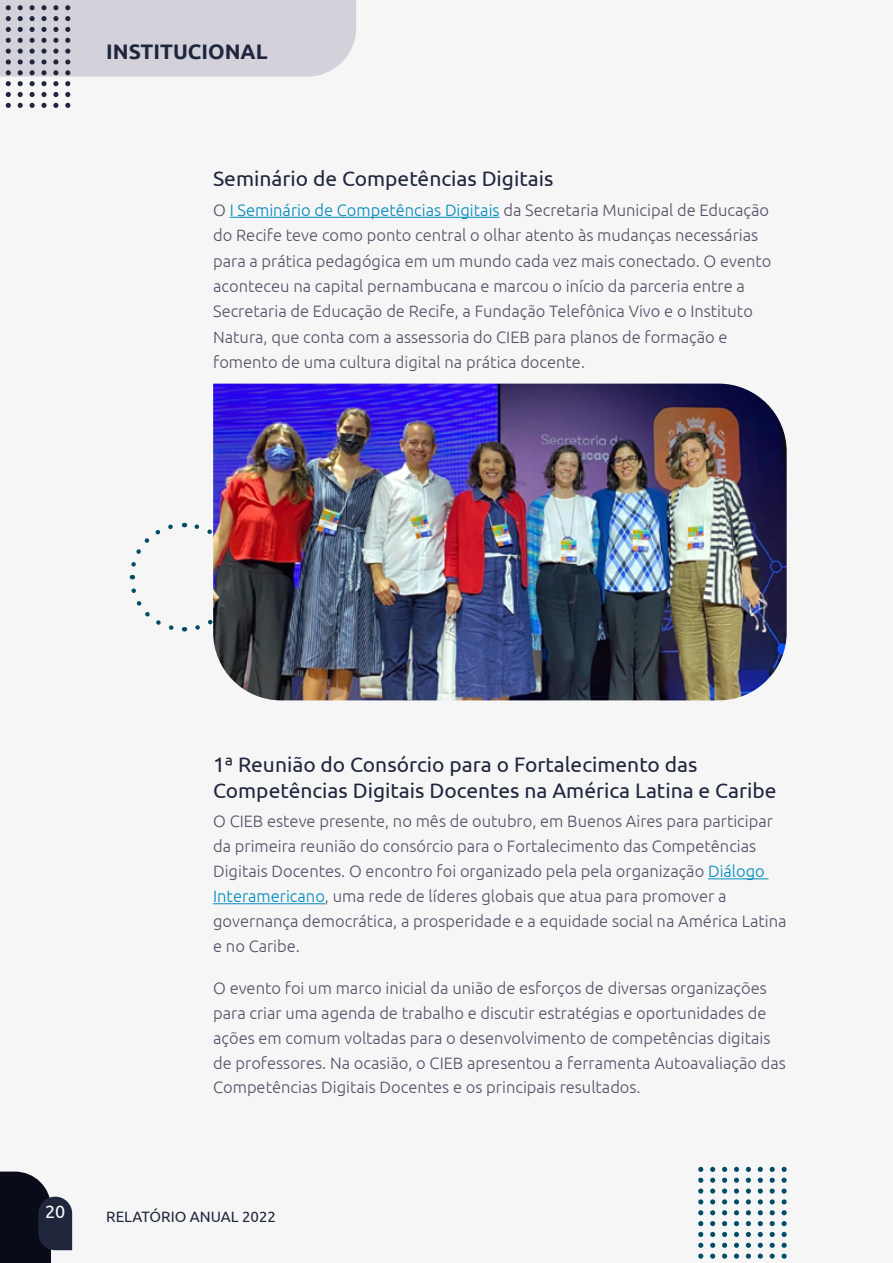
<style>
.page{position:relative;width:893px;height:1263px;background:#f6f6f6}
.page>*{position:absolute;margin:0;border:0;box-sizing:border-box;transform-origin:0 0}
.t1{font:21px/26.1px "Ubuntu";color:#20273d}
.t2{font:700 21px "Ubuntu";color:#20273d}
.t3{font:18px "Ubuntu";color:#fff}
.t4{font:300 16.5px/24.9px "Ubuntu";color:#525166}
.t5{font:15px "Ubuntu";color:#20273d}
.s1{color:#008bbc}
</style>
<div class="page">
<svg style="left:0;top:1171px;width:72px;height:92px"></svg>
<svg style="left:195px;top:619px;width:18px;height:11px"></svg>
<svg style="left:184px;top:522px;width:28px;height:12px"></svg>
<svg style="left:129px;top:524px;width:44px;height:55px"></svg>
<svg style="left:131px;top:588px;width:54px;height:44px"></svg>
<svg style="left:698px;top:1167px;width:5px;height:5px"></svg>
<svg style="left:710px;top:1167px;width:5px;height:5px"></svg>
<svg style="left:722px;top:1167px;width:5px;height:5px"></svg>
<svg style="left:734px;top:1167px;width:5px;height:5px"></svg>
<svg style="left:746px;top:1167px;width:5px;height:5px"></svg>
<svg style="left:758px;top:1167px;width:5px;height:5px"></svg>
<svg style="left:770px;top:1167px;width:5px;height:5px"></svg>
<svg style="left:782px;top:1167px;width:5px;height:5px"></svg>
<svg style="left:698px;top:1178px;width:5px;height:15px"></svg>
<svg style="left:710px;top:1178px;width:5px;height:15px"></svg>
<svg style="left:722px;top:1178px;width:5px;height:15px"></svg>
<svg style="left:734px;top:1178px;width:5px;height:15px"></svg>
<svg style="left:746px;top:1178px;width:5px;height:15px"></svg>
<svg style="left:758px;top:1178px;width:5px;height:15px"></svg>
<svg style="left:770px;top:1178px;width:5px;height:15px"></svg>
<svg style="left:782px;top:1178px;width:5px;height:15px"></svg>
<svg style="left:698px;top:1199px;width:5px;height:5px"></svg>
<svg style="left:710px;top:1199px;width:5px;height:5px"></svg>
<svg style="left:722px;top:1199px;width:5px;height:5px"></svg>
<svg style="left:734px;top:1199px;width:5px;height:5px"></svg>
<svg style="left:746px;top:1199px;width:5px;height:5px"></svg>
<svg style="left:758px;top:1199px;width:5px;height:5px"></svg>
<svg style="left:770px;top:1199px;width:5px;height:5px"></svg>
<svg style="left:782px;top:1199px;width:5px;height:5px"></svg>
<svg style="left:698px;top:1210px;width:5px;height:5px"></svg>
<svg style="left:710px;top:1210px;width:5px;height:5px"></svg>
<svg style="left:722px;top:1210px;width:5px;height:5px"></svg>
<svg style="left:734px;top:1210px;width:5px;height:5px"></svg>
<svg style="left:746px;top:1210px;width:5px;height:5px"></svg>
<svg style="left:758px;top:1210px;width:5px;height:5px"></svg>
<svg style="left:770px;top:1210px;width:5px;height:5px"></svg>
<svg style="left:782px;top:1210px;width:5px;height:5px"></svg>
<svg style="left:698px;top:1221px;width:5px;height:5px"></svg>
<svg style="left:710px;top:1221px;width:5px;height:5px"></svg>
<svg style="left:722px;top:1221px;width:5px;height:5px"></svg>
<svg style="left:734px;top:1221px;width:5px;height:5px"></svg>
<svg style="left:746px;top:1221px;width:5px;height:5px"></svg>
<svg style="left:758px;top:1221px;width:5px;height:5px"></svg>
<svg style="left:770px;top:1221px;width:5px;height:5px"></svg>
<svg style="left:782px;top:1221px;width:5px;height:5px"></svg>
<svg style="left:698px;top:1232px;width:5px;height:5px"></svg>
<svg style="left:710px;top:1232px;width:5px;height:5px"></svg>
<svg style="left:722px;top:1232px;width:5px;height:5px"></svg>
<svg style="left:734px;top:1232px;width:5px;height:5px"></svg>
<svg style="left:746px;top:1232px;width:5px;height:5px"></svg>
<svg style="left:758px;top:1232px;width:5px;height:5px"></svg>
<svg style="left:770px;top:1232px;width:5px;height:5px"></svg>
<svg style="left:782px;top:1232px;width:5px;height:5px"></svg>
<svg style="left:698px;top:1243px;width:5px;height:16px"></svg>
<svg style="left:710px;top:1243px;width:5px;height:16px"></svg>
<svg style="left:722px;top:1243px;width:5px;height:16px"></svg>
<svg style="left:734px;top:1243px;width:5px;height:16px"></svg>
<svg style="left:746px;top:1243px;width:5px;height:16px"></svg>
<svg style="left:758px;top:1243px;width:5px;height:16px"></svg>
<svg style="left:770px;top:1243px;width:5px;height:16px"></svg>
<svg style="left:782px;top:1243px;width:5px;height:16px"></svg>
<svg style="left:0;top:0;width:356px;height:86px;background:#d1d0d7"></svg>
<svg style="left:6px;top:92px;width:5px;height:5px"></svg>
<svg style="left:18px;top:92px;width:5px;height:5px"></svg>
<svg style="left:30px;top:92px;width:5px;height:5px"></svg>
<svg style="left:41px;top:92px;width:6px;height:5px"></svg>
<svg style="left:53px;top:92px;width:5px;height:5px"></svg>
<svg style="left:65px;top:92px;width:5px;height:5px"></svg>
<svg style="left:6px;top:103px;width:5px;height:5px"></svg>
<svg style="left:18px;top:103px;width:5px;height:5px"></svg>
<svg style="left:30px;top:103px;width:5px;height:5px"></svg>
<svg style="left:41px;top:103px;width:6px;height:5px"></svg>
<svg style="left:53px;top:103px;width:5px;height:5px"></svg>
<svg style="left:65px;top:103px;width:5px;height:5px"></svg>
<hr style="left:708px;top:878px;width:61px;height:1px;background:#008bbc">
<hr style="left:213px;top:903px;width:112px;height:1px;background:#008bbc">
<hr style="left:230px;top:217px;width:270px;height:1px;background:#008bbc">
<img style="left:213px;top:384px;width:574px;height:316px">
<p class="t2" style="left:106px;top:39px;width:163px">INSTITUCIONAL</p>
<p class="t1" style="left:213px;top:165px;width:342px">Seminário de Competências Digitais</p>
<p class="t4" style="left:213px;top:196px;width:560px;line-height:25.5px">O <span class="s1">I Seminário de Competências Digitais</span> da Secretaria Municipal de Educação do Recife teve como ponto central o olhar atento às mudanças necessárias para a prática pedagógica em um mundo cada vez mais conectado. O evento aconteceu na capital pernambucana e marcou o início da parceria entre a Secretaria de Educação de Recife, a Fundação Telefônica Vivo e o Instituto Natura, que conta com a assessoria do CIEB para planos de formação e fomento de uma cultura digital na prática docente.</p>
<p class="t1" style="left:213px;top:751px;width:565px">1ª Reunião do Consórcio para o Fortalecimento das<br>Competências Digitais Docentes na América Latina e Caribe</p>
<p class="t4" style="left:213px;top:808px;width:575px">O CIEB esteve presente, no mês de outubro, em Buenos Aires para participar da primeira reunião do consórcio para o Fortalecimento das Competências Digitais Docentes. O encontro foi organizado pela pela organização <span class="s1">Diálogo Interamericano</span>, uma rede de líderes globais que atua para promover a governança democrática, a prosperidade e a equidade social na América Latina e no Caribe.</p>
<p class="t4" style="left:213px;top:975px;width:574px">O evento foi um marco inicial da união de esforços de diversas organizações para criar uma agenda de trabalho e discutir estratégias e oportunidades de ações em comum voltadas para o desenvolvimento de competências digitais de professores. Na ocasião, o CIEB apresentou a ferramenta Autoavaliação das Competências Digitais Docentes e os principais resultados.</p>
<p class="t3" style="left:45px;top:1200px;width:22px">20</p>
<p class="t5" style="left:106px;top:1207px;width:171px">RELATÓRIO ANUAL 2022</p>
</div>
